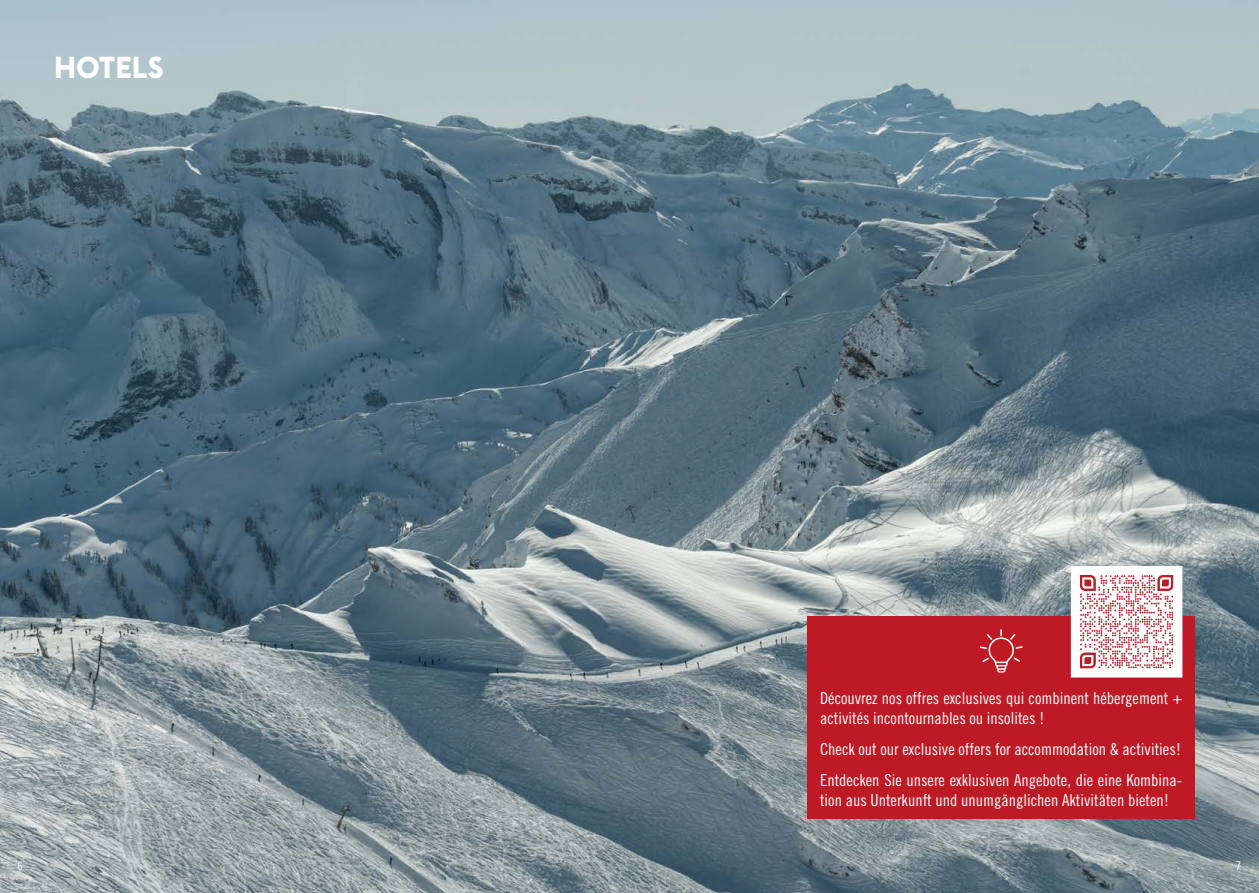
<style>
.page{position:relative;width:1259px;height:893px;background:#fff}
.page>*{position:absolute;margin:0;border:0;box-sizing:border-box;transform-origin:0 0}
.t1{font:700 30px "Euclid Flex";color:#fff}
.t2{font:16.5px/19.8px "Trade Gothic LT Std Cn 18";color:#fff}
.t3{font:12px "Trade Gothic LT Std Cn 18";color:#fff}
</style>
<div class="page">
<img style="left:0;top:0;width:1259px;height:893px">
<div style="left:807px;top:616px;width:388px;height:203px;background:#be1a25"></div>
<svg style="left:980px;top:629px;width:42px;height:44px"></svg>
<svg style="left:1066px;top:561px;width:121px;height:117px"></svg>
<h1 class="t1" style="left:54px;top:50px;width:111px">HOTELS</h1>
<p class="t2" style="left:820px;top:688px;width:364px">Découvrez nos offres exclusives qui combinent hébergement + activités incontournables ou insolites !</p>
<p class="t2" style="left:820px;top:733px;width:364px;line-height:31.2px">Check out our exclusive offers for accommodation &amp; activities!<br>Entdecken Sie unsere exklusiven Angebote, die eine Kombina-</p>
<p class="t2" style="left:820px;top:790px;width:351px">tion aus Unterkunft und unumgänglichen Aktivitäten bieten!</p>
<p class="t3" style="left:17px;top:859px;width:7px">6</p>
<p class="t3" style="left:1235px;top:859px;width:7px">7</p>
</div>
